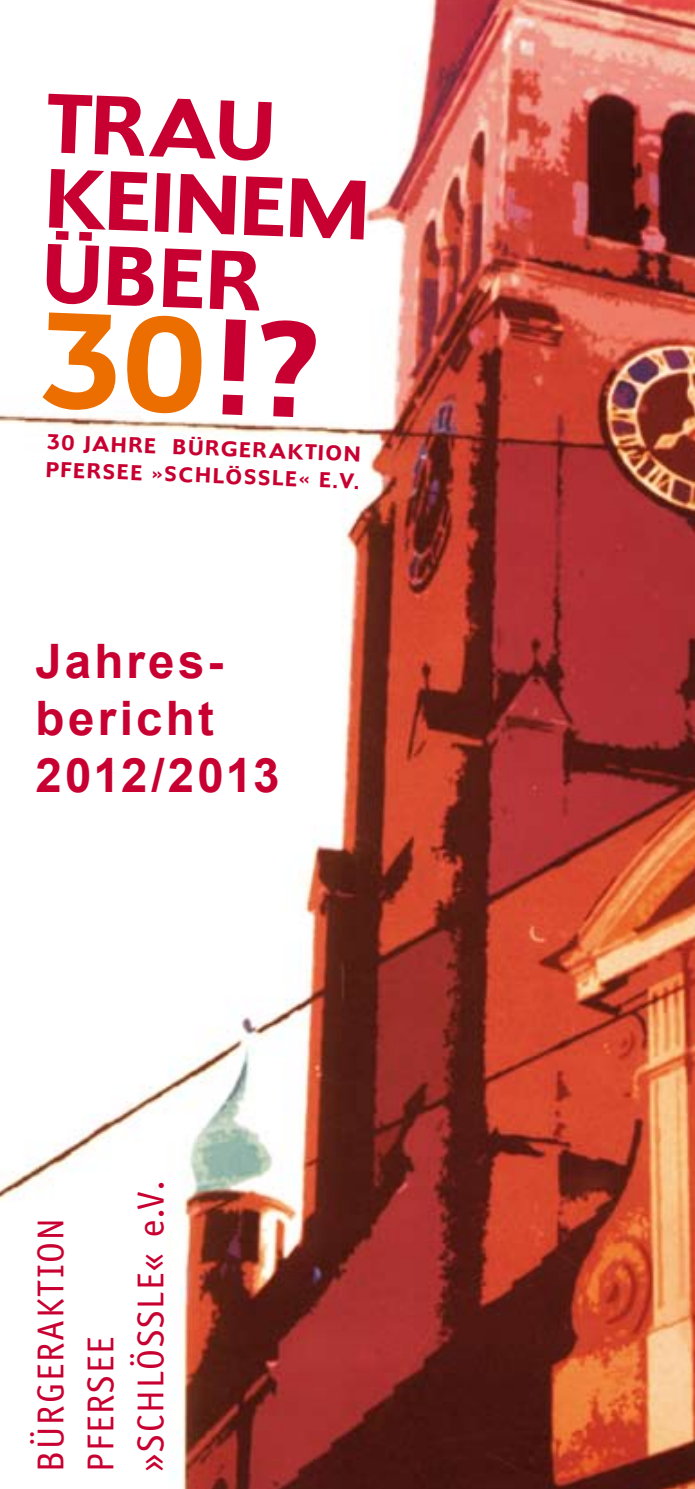
<style>
.page{position:relative;width:695px;height:1489px;background:#fff}
.page>*{position:absolute;margin:0;border:0;box-sizing:border-box;transform-origin:0 0}
.t1{font:700 142.5px "Angro EF";color:#ed6e00}
.t2{font:700 87.75px/75px "Angro EF";color:#c80031}
.t3{font:700 47.5px/57px "Arial";letter-spacing:.065em;color:#c70031}
.t4{font:37.5px/50px "Officina Sans";letter-spacing:.05em;color:#c80031}
.t5{font:700 22.5px/27.5px "Angro EF";color:#c80031}
.s1{color:#c80031}
</style>
<div class="page">
<img style="left:0;top:0;width:694px;height:1488px">
<h2 class="t2" style="left:48px;top:86px;width:327px;rotate:2deg">Trau keinem über</h2>
<h1 class="t1" style="left:41px;top:279px;width:280px;rotate:2deg">30<span class="s1">!?</span></h1>
<p class="t5" style="left:47px;top:429px;width:315px;rotate:2deg">30 Jahre bürgerakTion<br>Pfersee »schlössle« e.V.</p>
<h3 class="t3" style="left:35px;top:634px;width:246px">Jahres&shy;bericht<br>2012/2013</h3>
<h3 class="t4" style="left:26px;top:1471px;width:293px;rotate:-90deg">BÜRGERAKTION<br>PFERSEE »SCHLÖSSLE« e.V.</h3>
</div>
